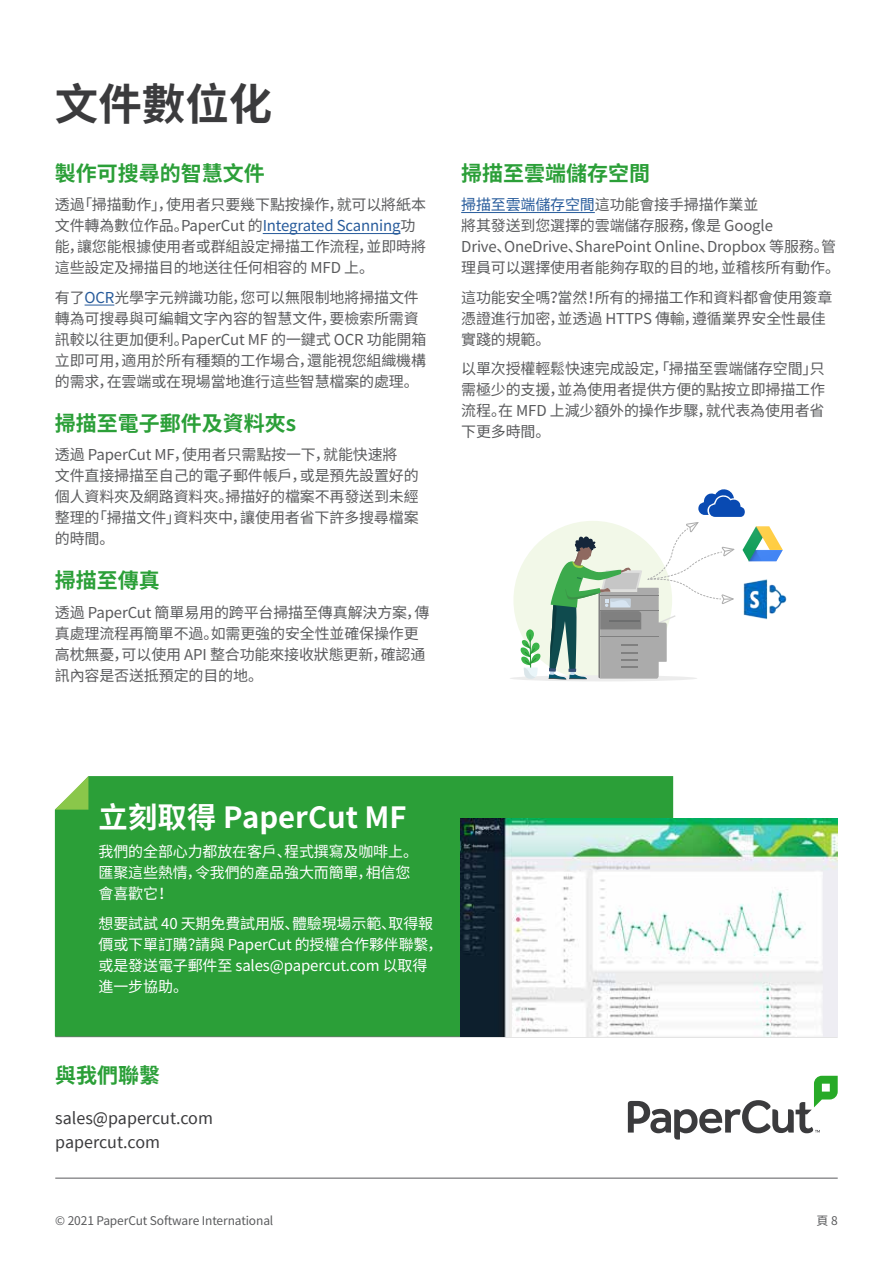
<style>
.page{position:relative;width:893px;height:1263px;background:#fff}
.page>*{position:absolute;margin:0;border:0;box-sizing:border-box;transform-origin:0 0}
.t1{font:700 43.5px "Source Han Sans CN";color:#3b3b3d}
.t2{font:700 29.25px "Source Han Sans CN";color:#fff}
.t3{font:700 21px "Source Han Sans CN";color:#2b9f38}
.t4{font:18px/24px "Source Sans Pro";color:#3b3b3d}
.t5{font:15px/21px "Source Han Sans CN";letter-spacing:-.01em;color:#5a5b5d}
.t6{font:15px/21px "Source Han Sans CN";letter-spacing:-.01em;color:#fff}
.t7{font:12px "Source Han Sans CN";letter-spacing:-.01em;color:#5a5b5d}
.s1{color:#275b9b}
</style>
<div class="page">
<hr style="left:55px;top:1178px;width:783px;height:1px;background:#5a5b5d">
<hr style="left:55px;top:1036px;width:783px;height:1px;background:#5a5b5d">
<hr style="left:263px;top:233px;width:137px;height:1px;background:#275b9b">
<svg style="left:85px;top:305px;width:29px;height:1px"></svg>
<hr style="left:461px;top:212px;width:134px;height:1px;background:#275b9b">
<div style="left:513px;top:521px;width:159px;height:158px;background:#f2f8e8;border-radius:50%"></div>
<svg style="left:510px;top:675px;width:187px;height:6px"></svg>
<svg style="left:520px;top:629px;width:21px;height:50px"></svg>
<svg style="left:549px;top:489px;width:234px;height:190px"></svg>
<img style="left:723px;top:557px;width:64px;height:83px">
<div style="left:55px;top:776px;width:618px;height:260px;background:#2b9f38"></div>
<svg style="left:55px;top:776px;width:33px;height:34px"></svg>
<svg style="left:628px;top:1076px;width:210px;height:63px"></svg>
<img style="left:460px;top:819px;width:378px;height:217px">
<h1 class="t1" style="left:55px;top:79px;width:219px">文件數位化</h1>
<h3 class="t3" style="left:55px;top:161px;width:212px">製作可搜尋的智慧文件</h3>
<p class="t5" style="left:55px;top:195px;width:373px">透過「掃描動作」，使用者只要幾下點按操作，就可以將紙本文件轉為數位作品。PaperCut 的<span class="s1">Integrated Scanning</span>功能，讓您能根據使用者或群組設定掃描工作流程，並即時將這些設定及掃描目的地送往任何相容的 MFD 上。</p>
<p class="t5" style="left:55px;top:287px;width:373px">有了<span class="s1">OCR</span>光學字元辨識功能，您可以無限制地將掃描文件轉為可搜尋與可編輯文字內容的智慧文件，要檢索所需資訊較以往更加便利。PaperCut MF 的一鍵式 OCR 功能開箱立即可用，適用於所有種類的工作場合，還能視您組織機構的需求，在雲端或在現場當地進行這些智慧檔案的處理。</p>
<h3 class="t3" style="left:55px;top:411px;width:243px">掃描至電子郵件及資料夾s</h3>
<p class="t5" style="left:55px;top:445px;width:365px">透過 PaperCut MF，使用者只需點按一下，就能快速將<br>文件直接掃描至自己的電子郵件帳戶，或是預先設置好的個人資料夾及網路資料夾。掃描好的檔案不再發送到未經整理的「掃描文件」資料夾中，讓使用者省下許多搜尋檔案的時間。</p>
<h3 class="t3" style="left:55px;top:569px;width:106px">掃描至傳真</h3>
<p class="t5" style="left:55px;top:602px;width:376px">透過 PaperCut 簡單易用的跨平台掃描至傳真解決方案，傳真處理流程再簡單不過。如需更強的安全性並確保操作更高枕無憂，可以使用 API 整合功能來接收狀態更新，確認通訊內容是否送抵預定的目的地。</p>
<h3 class="t3" style="left:461px;top:161px;width:190px">掃描至雲端儲存空間</h3>
<p class="t5" style="left:461px;top:195px;width:380px"><span class="s1">掃描至雲端儲存空間</span>這功能會接手掃描作業並<br>將其發送到您選擇的雲端儲存服務，像是 Google<br>Drive、OneDrive、SharePoint Online、Dropbox 等服務。管理員可以選擇使用者能夠存取的目的地，並稽核所有動作。</p>
<p class="t5" style="left:461px;top:287px;width:373px">這功能安全嗎？當然！所有的掃描工作和資料都會使用簽章憑證進行加密，並透過 HTTPS 傳輸，遵循業界安全性最佳實踐的規範。</p>
<p class="t5" style="left:461px;top:359px;width:365px;text-align:justify">以單次授權輕鬆快速完成設定，「掃描至雲端儲存空間」只需極少的支援，並為使用者提供方便的點按立即掃描工作流程。在 MFD 上減少額外的操作步驟，就代表為使用者省下更多時間。</p>
<h2 class="t2" style="left:99px;top:801px;width:309px">立刻取得 PaperCut MF</h2>
<p class="t6" style="left:99px;top:842px;width:321px">我們的全部心力都放在客戶、程式撰寫及咖啡上。匯聚這些熱情，令我們的產品強大而簡單，相信您會喜歡它！</p>
<p class="t6" style="left:99px;top:913px;width:345px">想要試試 40 天期免費試用版、體驗現場示範、取得報價或下單訂購？請與 PaperCut 的授權合作夥伴聯繫，或是發送電子郵件至 sales@papercut.com 以取得進一步協助。</p>
<h3 class="t3" style="left:55px;top:1063px;width:107px">與我們聯繫</h3>
<p class="t4" style="left:55px;top:1106px;width:159px">sales@papercut.com papercut.com</p>
<p class="t7" style="left:55px;top:1214px;width:220px">© 2021 PaperCut Software International</p>
<p class="t7" style="left:817px;top:1214px;width:23px">頁 8</p>
</div>
